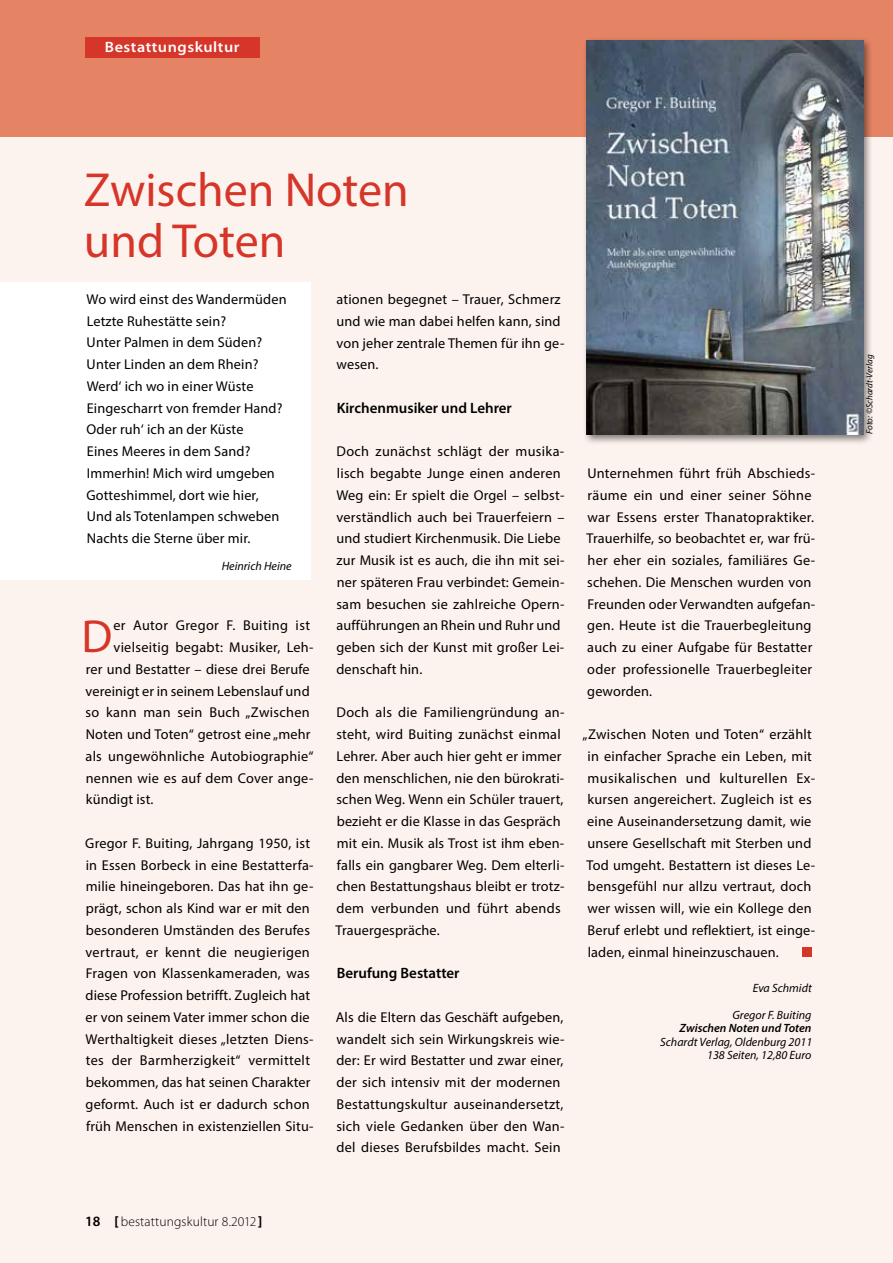
<style>
.page{position:relative;width:893px;height:1263px;background:#fff}
.page>*{position:absolute;margin:0;border:0;box-sizing:border-box;transform-origin:0 0}
.t1{font:48px/51px "Myriad Pro";color:#d63629}
.t2{font:46.5px "Myriad Pro";color:#d63629}
.t3{font:600 15px "Myriad Pro";color:#000}
.t4{font:600 semi-expanded 15px "Myriad Pro";letter-spacing:.035em;color:#fff}
.t5{font:14.25px/21.8px "Myriad Pro";letter-spacing:.015em;color:#000}
.t6{font:300 13.5px "Myriad Pro";letter-spacing:.01em;color:#000}
.t7{font:italic 12px/13.5px "Myriad Pro";color:#000;text-align:right}
.t8{font:italic 600 12px "Myriad Pro";color:#000}
.t9{font:italic 9px "Myriad Pro";color:#000}
.s1{font-weight:600;font-size:14.25px}
.s2{font-weight:700;font-size:14.25px}
</style>
<div class="page">
<div style="left:0;top:136px;width:893px;height:1127px;background:#fdf3ee"></div>
<div style="left:0;top:282px;width:310px;height:297px;background:#fff"></div>
<div style="left:0;top:0;width:893px;height:136px;background:#e48464"></div>
<div style="left:85px;top:37px;width:174px;height:21px;background:#d63629"></div>
<div style="left:803px;top:948px;width:9px;height:9px;background:#d63629"></div>
<div style="left:583px;top:36px;width:290px;height:409px;background:#000;opacity:.5"></div>
<img style="left:587px;top:40px;width:276px;height:395px">
<p class="t4" style="left:105px;top:39px;width:136px">Bestattungskultur</p>
<h1 class="t1" style="left:84px;top:164px;width:326px">Zwischen Noten und Toten</h1>
<p class="t5" style="left:86px;top:288px;width:202px">Wo wird einst des Wandermüden<br>Letzte Ruhestätte sein?<br>Unter Palmen in dem Süden?<br>Unter Linden an dem Rhein?<br>Werd‘ ich wo in einer Wüste<br>Eingescharrt von fremder Hand?<br>Oder ruh‘ ich an der Küste<br>Eines Meeres in dem Sand?<br>Immerhin! Mich wird umgeben<br>Gotteshimmel, dort wie hier,<br>Und als Totenlampen schweben<br>Nachts die Sterne über mir.</p>
<p class="t7" style="left:222px;top:559px;width:71px">Heinrich Heine</p>
<h2 class="t2" style="left:82px;top:608px;width:32px">D</h2>
<p class="t5" style="left:113px;top:614px;width:198px">er Autor Gregor F. Buiting ist</p>
<p class="t5" style="left:114px;top:636px;width:202px">vielseitig begabt: Musiker, Leh-</p>
<p class="t5" style="left:86px;top:658px;width:225px">rer und Bestatter – diese drei Berufe</p>
<p class="t5" style="left:86px;top:680px;width:226px">vereinigt er in seinem Lebenslauf und</p>
<p class="t5" style="left:85px;top:701px;width:226px">so kann man sein Buch „Zwischen</p>
<p class="t5" style="left:86px;top:723px;width:226px">Noten und Toten“ getrost eine „mehr</p>
<p class="t5" style="left:86px;top:745px;width:230px">als ungewöhnliche Autobiographie“</p>
<p class="t5" style="left:86px;top:767px;width:229px">nennen wie es auf dem Cover ange-</p>
<p class="t5" style="left:86px;top:788px;width:69px">kündigt ist.</p>
<p class="t5" style="left:85px;top:832px;width:230px">Gregor F. Buiting, Jahrgang 1950, ist in Essen Borbeck in eine Bestatterfa&shy;milie hineingeboren. Das hat ihn ge&shy;prägt, schon als Kind war er mit den besonderen Umständen des Berufes vertraut, er kennt die neugierigen Fragen von Klassenkameraden, was diese Profession betrifft. Zugleich hat er von seinem Vater immer schon die Werthaltigkeit dieses „letzten Diens&shy;tes der Barmherzigkeit“ vermittelt bekommen, das hat seinen Charakter geformt. Auch ist er dadurch schon früh Menschen in existenziellen Situ-</p>
<p class="t5" style="left:336px;top:288px;width:229px">ationen begegnet – Trauer, Schmerz und wie man dabei helfen kann, sind von jeher zentrale Themen für ihn ge&shy;wesen.</p>
<p class="t3" style="left:337px;top:398px;width:177px">Kirchenmusiker und Lehrer</p>
<p class="t5" style="left:336px;top:440px;width:230px">Doch zunächst schlägt der musika&shy;lisch begabte Junge einen anderen Weg ein: Er spielt die Orgel – selbst&shy;verständlich auch bei Trauerfeiern – und studiert Kirchenmusik. Die Liebe zur Musik ist es auch, die ihn mit sei&shy;ner späteren Frau verbindet: Gemein&shy;sam besuchen sie zahlreiche Opern&shy;aufführungen an Rhein und Ruhr und geben sich der Kunst mit großer Lei&shy;denschaft hin.</p>
<p class="t5" style="left:336px;top:701px;width:230px">Doch als die Familiengründung an&shy;steht, wird Buiting zunächst einmal Lehrer. Aber auch hier geht er immer den menschlichen, nie den bürokrati&shy;schen Weg. Wenn ein Schüler trauert, bezieht er die Klasse in das Gespräch mit ein. Musik als Trost ist ihm eben&shy;falls ein gangbarer Weg. Dem elterli&shy;chen Bestattungshaus bleibt er trotz&shy;dem verbunden und führt abends Trauergespräche.</p>
<p class="t3" style="left:337px;top:964px;width:124px">Berufung Bestatter</p>
<p class="t5" style="left:336px;top:1006px;width:230px">Als die Eltern das Geschäft aufgeben, wandelt sich sein Wirkungskreis wie&shy;der: Er wird Bestatter und zwar einer, der sich intensiv mit der modernen Bestattungskultur auseinandersetzt, sich viele Gedanken über den Wan&shy;del dieses Berufsbildes macht. Sein</p>
<p class="t5" style="left:586px;top:462px;width:230px">Unternehmen führt früh Abschieds&shy;räume ein und einer seiner Söhne war Essens erster Thanatopraktiker.<br>Trauerhilfe, so beobachtet er, war frü&shy;her eher ein soziales, familiäres Ge&shy;schehen. Die Menschen wurden von Freunden oder Verwandten aufgefan&shy;gen. Heute ist die Trauerbegleitung auch zu einer Aufgabe für Bestatter oder professionelle Trauerbegleiter geworden.</p>
<p class="t5" style="left:583px;top:723px;width:234px">„Zwischen Noten und Toten“ erzählt in einfacher Sprache ein Leben, mit musikalischen und kulturellen Ex&shy;kursen angereichert. Zugleich ist es eine Auseinandersetzung damit, wie unsere Gesellschaft mit Sterben und Tod umgeht. Bestattern ist dieses Le&shy;bensgefühl nur allzu vertraut, doch wer wissen will, wie ein Kollege den Beruf erlebt und reflektiert, ist einge&shy;laden, einmal hineinzuschauen.</p>
<p class="t7" style="left:753px;top:981px;width:60px">Eva Schmidt</p>
<p class="t7" style="left:732px;top:1008px;width:80px">Gregor F. Buiting</p>
<p class="t8" style="left:680px;top:1021px;width:133px">Zwischen Noten und Toten</p>
<p class="t7" style="left:660px;top:1035px;width:154px">Schardt Verlag, Oldenburg 2011<br>138 Seiten, 12,80 Euro</p>
<p class="t6" style="left:85px;top:1214px;width:179px"><span class="s1">18</span> <span class="s2">[</span>bestattungskultur 8.2012<span class="s2">]</span></p>
<p class="t9" style="left:864px;top:434px;width:81px;rotate:-90deg">Foto: ©Schardt-Verlag</p>
</div>
